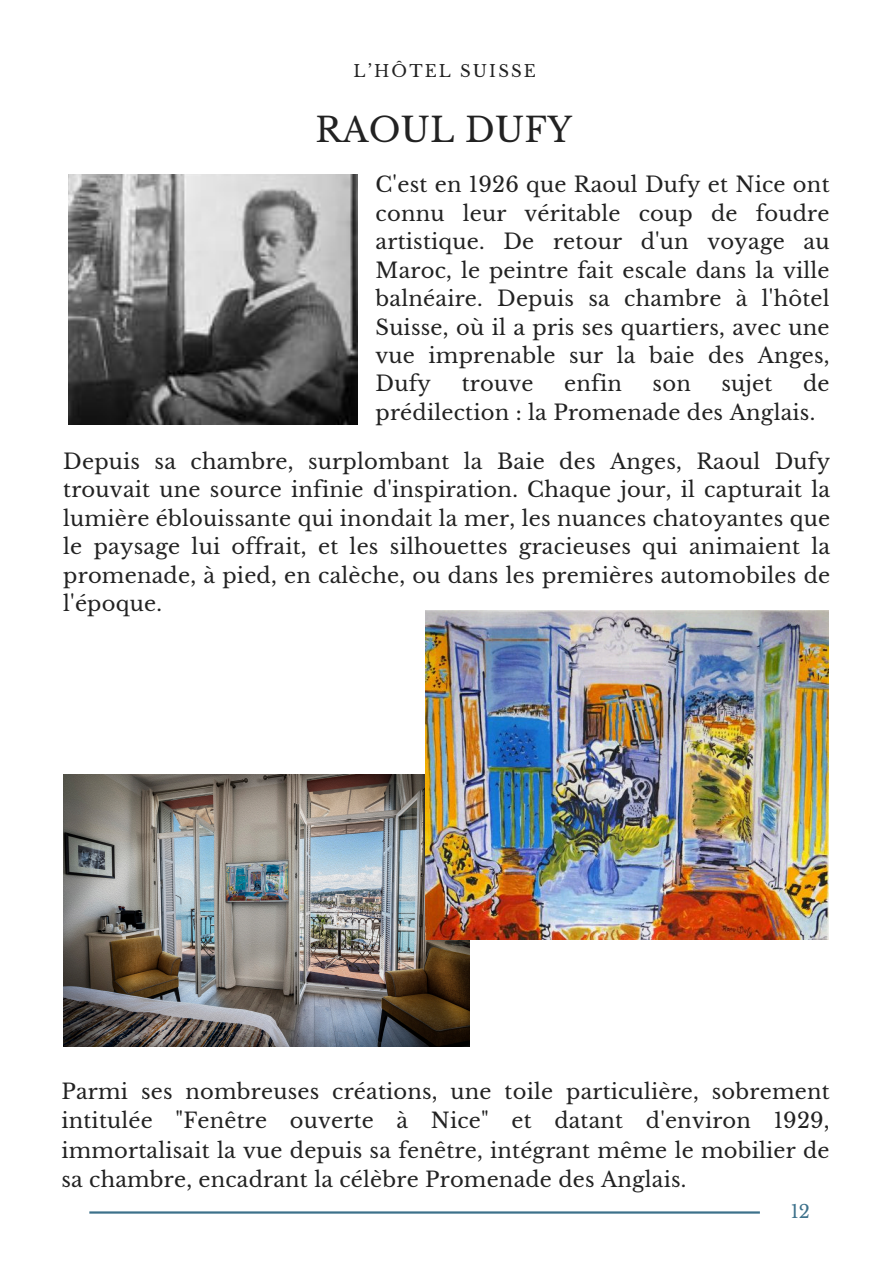
<style>
.page{position:relative;width:894px;height:1264px;background:#fff}
.page>*{position:absolute;margin:0;border:0;box-sizing:border-box;transform-origin:0 0}
.t1{font:33.6px "Libre Baskerville";letter-spacing:.01em;color:#222}
.t2{font:21px/28.3px "Libre Baskerville";letter-spacing:.01em;color:#222;text-align:justify}
.t3{font:18px "Libre Baskerville";color:#3d718b}
.t4{font:16.5px "Libre Baskerville";letter-spacing:.13em;color:#222}
</style>
<div class="page">
<img style="left:63px;top:774px;width:406px;height:272px">
<img style="left:425px;top:610px;width:403px;height:329px">
<img style="left:69px;top:175px;width:288px;height:249px">
<hr style="left:89px;top:1211px;width:670px;height:2px;background:#3d718b">
<p class="t4" style="left:353px;top:61px;width:184px">L’HÔTEL SUISSE</p>
<h1 class="t1" style="left:315px;top:109px;width:258px">RAOUL DUFY</h1>
<p class="t2" style="left:375px;top:171px;width:455px">C'est en 1926 que Raoul Dufy et Nice ont connu leur véritable coup de foudre artistique. De retour d'un voyage au Maroc, le peintre fait escale dans la ville balnéaire. Depuis sa chambre à l'hôtel Suisse, où il a pris ses quartiers, avec une vue imprenable sur la baie des Anges, Dufy</p>
<p class="t2" style="left:375px;top:370px;width:455px;text-indent:427px">de prédilection : la Promenade des Anglais.</p>
<p class="t2" style="left:461px;top:370px;width:73px">trouve</p>
<p class="t2" style="left:564px;top:370px;width:59px">enfin</p>
<p class="t2" style="left:652px;top:370px;width:40px">son</p>
<p class="t2" style="left:721px;top:370px;width:52px">sujet</p>
<p class="t2" style="left:63px;top:447px;width:768px">Depuis sa chambre, surplombant la Baie des Anges, Raoul Dufy trouvait une source infinie d'inspiration. Chaque jour, il capturait la lumière éblouissante qui inondait la mer, les nuances chatoyantes que le paysage lui offrait, et les silhouettes gracieuses qui animaient la promenade, à pied, en calèche, ou dans les premières automobiles de l'époque.</p>
<p class="t2" style="left:61px;top:1077px;width:769px;line-height:29.2px">Parmi ses nombreuses créations, une toile particulière, sobrement intitulée "Fenêtre ouverte à Nice" et datant d'environ 1929, immortalisait la vue depuis sa fenêtre, intégrant même le mobilier de sa chambre, encadrant la célèbre Promenade des Anglais.</p>
<p class="t3" style="left:790px;top:1200px;width:21px">12</p>
</div>
